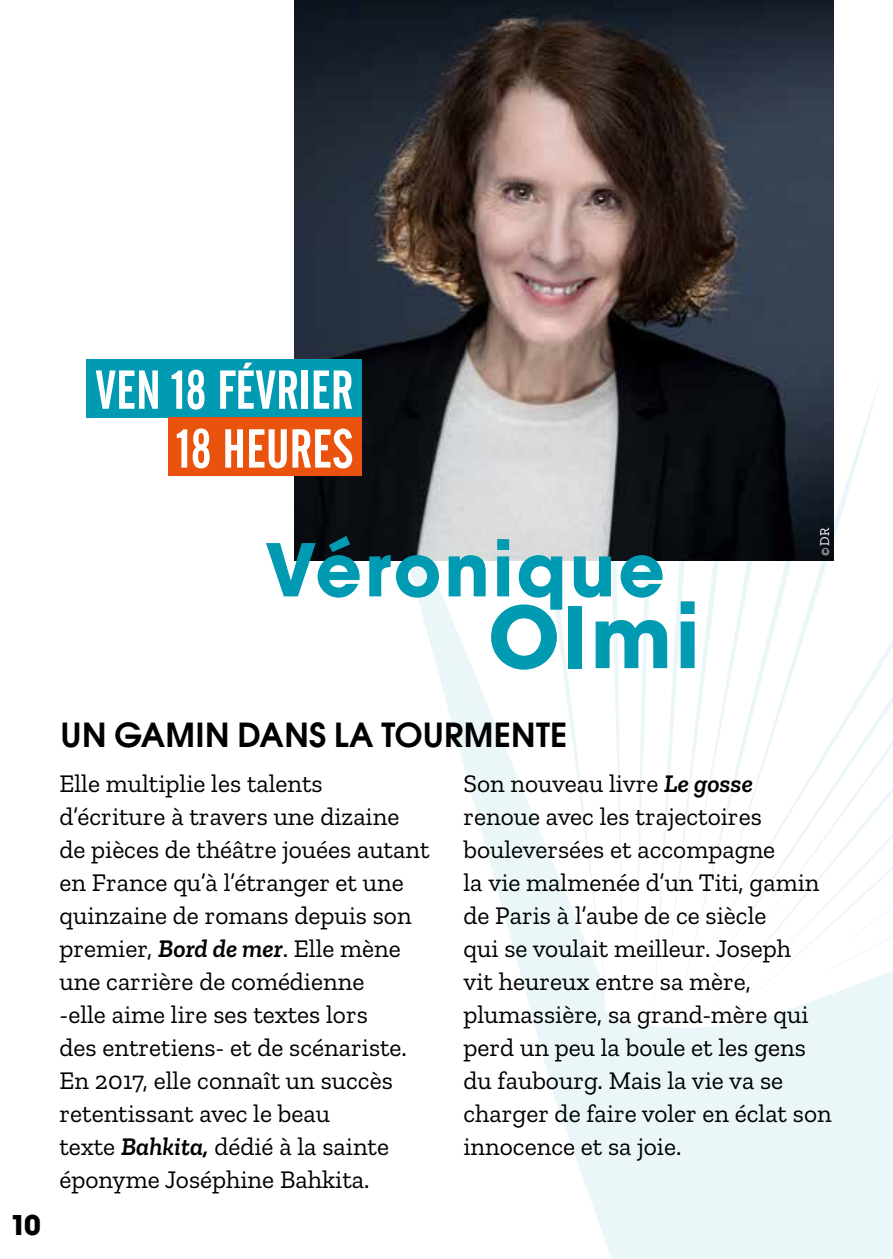
<style>
.page{position:relative;width:893px;height:1259px;background:#fff}
.page>*{position:absolute;margin:0;border:0;box-sizing:border-box;transform-origin:0 0}
.t1{font:700 84px "Avant Garde Gothic ITC";color:#009ab2}
.t2{font:700 72px "Avant Garde Gothic ITC";letter-spacing:.04em;color:#009ab2}
.t3{font:54.3px/58.8px "Alternate Gothic No 2 BT";color:#fff;text-align:right}
.t4{font:33px "Avant Garde Gothic ITC Dm";letter-spacing:.01em;color:#000}
.t5{font:700 27px "Avant Garde Gothic ITC";color:#000}
.t6{font:25.5px/33px "Zilla Slab";color:#000}
.t7{font:13.5px "Zilla Slab";color:#fff}
.s1{font-weight:600;font-style:italic}
</style>
<div class="page">
<svg style="left:367px;top:560px;width:267px;height:614px"></svg>
<div style="left:582px;top:977px;width:204px;height:282px;background:#ebf6f8"></div>
<div style="left:786px;top:1002px;width:107px;height:257px;background:#ebf6f8"></div>
<svg style="left:785px;top:971px;width:108px;height:31px;fill:#ebf6f8"></svg>
<svg style="left:835px;top:640px;width:58px;height:299px"></svg>
<svg style="left:835px;top:382px;width:45px;height:498px"></svg>
<svg style="left:785px;top:371px;width:50px;height:622px"></svg>
<svg style="left:634px;top:560px;width:151px;height:466px"></svg>
<svg style="left:600px;top:560px;width:26px;height:461px"></svg>
<svg style="left:528px;top:560px;width:76px;height:417px"></svg>
<img style="left:295px;top:0;width:538px;height:560px">
<div style="left:86px;top:359px;width:276px;height:58px;background:#009ab2"></div>
<div style="left:168px;top:417px;width:194px;height:59px;background:#e9530e"></div>
<h3 class="t3" style="left:95px;top:361px;width:260px">VEN 18 FÉVRIER<br>18 HEURES</h3>
<h2 class="t2" style="left:265px;top:522px;width:401px">Véronique</h2>
<h1 class="t1" style="left:488px;top:581px;width:213px">Olmi</h1>
<p class="t7" style="left:817px;top:556px;width:30px;rotate:-90deg">© DR</p>
<p class="t5" style="left:10px;top:1207px;width:32px">10</p>
<p class="t4" style="left:61px;top:713px;width:508px">UN GAMIN DANS LA TOURMENTE</p>
<p class="t6" style="left:60px;top:767px;width:371px">Elle multiplie les talents d’écriture à travers une dizaine de pièces de théâtre jouées autant en France qu’à l’étranger et une quinzaine de romans depuis son premier, <span class="s1">Bord de mer</span>. Elle mène une carrière de comédienne<br>-elle aime lire ses textes lors<br>des entretiens- et de scénariste.<br>En 2017, elle connaît un succès retentissant avec le beau<br>texte <span class="s1">Bahkita,</span> dédié à la sainte éponyme Joséphine Bahkita.</p>
<p class="t6" style="left:463px;top:767px;width:370px">Son nouveau livre <span class="s1">Le gosse </span>renoue avec les trajectoires bouleversées et accompagne<br>la vie malmenée d’un Titi, gamin de Paris à l’aube de ce siècle<br>qui se voulait meilleur. Joseph<br>vit heureux entre sa mère, plumassière, sa grand-mère qui perd un peu la boule et les gens du faubourg. Mais la vie va se charger de faire voler en éclat son innocence et sa joie.</p>
</div>
